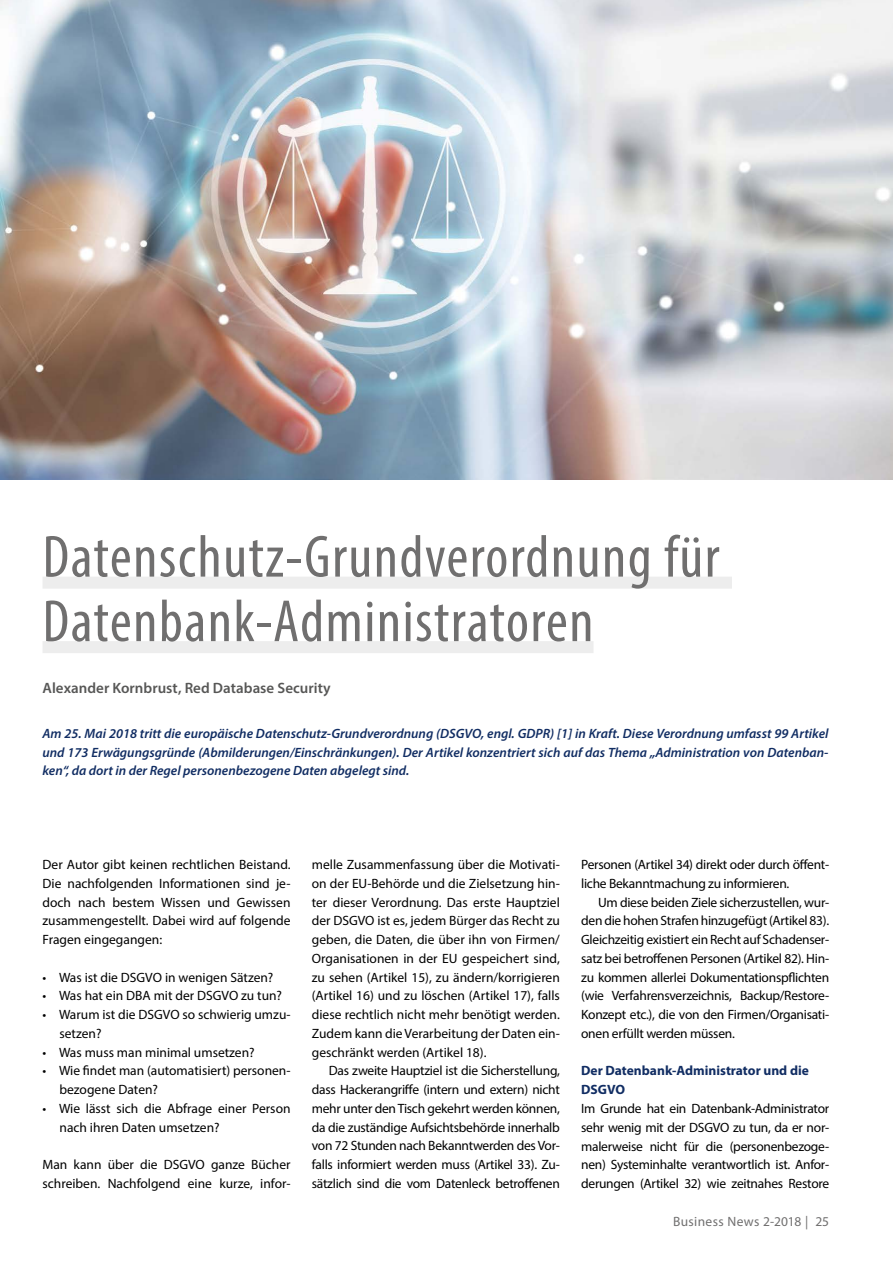
<style>
.page{position:relative;width:893px;height:1263px;background:#fff}
.page>*{position:absolute;margin:0;border:0;box-sizing:border-box;transform-origin:0 0}
.t1{font:condensed 60px/64.5px "Myriad Pro";letter-spacing:.025em;color:#706f6f}
.t2{font:600 15px "Myriad Pro";color:#575756}
.t3{font:13.5px/18.8px "Myriad Pro";color:#000;text-align:justify}
.t4{font:italic 600 13.5px/18.8px "Myriad Pro";color:#112d63;text-align:justify}
.t5{font:13.5px/18.8px "Myriad Pro";letter-spacing:-.02em;color:#000}
.t6{font:700 13.5px/18.8px "Myriad Pro";color:#112d63}
.t7{font:13.5px "Myriad Pro";letter-spacing:.025em;color:#706f6f}
</style>
<div class="page">
<div style="left:43px;top:577px;width:689px;height:12px;background:#ededed"></div>
<div style="left:43px;top:641px;width:550px;height:12px;background:#ededed"></div>
<img style="left:0;top:0;width:893px;height:479px">
<h1 class="t1" style="left:43px;top:524px;width:678px">Datenschutz-Grundverordnung für<br>Datenbank-Administratoren</h1>
<p class="t2" style="left:43px;top:678px;width:290px">Alexander Kornbrust, Red Database Security</p>
<p class="t4" style="left:43px;top:724px;width:787px">Am 25. Mai 2018 tritt die europäische Datenschutz-Grundverordnung (DSGVO, engl. GDPR) [1] in Kraft. Diese Verordnung umfasst 99 Artikel und 173 Erwägungsgründe (Abmilderungen/Einschränkungen). Der Artikel konzentriert sich auf das Thema „Administration von Datenban&shy;ken“, da dort in der Regel personenbezogene Daten abgelegt sind.</p>
<p class="t3" style="left:43px;top:855px;width:250px">Der Autor gibt keinen rechtlichen Beistand.<br>Die nachfolgenden Informationen sind je&shy;doch nach bestem Wissen und Gewissen zusammengestellt. Dabei wird auf folgende Fragen eingegangen:</p>
<p class="t3" style="left:43px;top:967px;width:232px">• Was ist die DSGVO in wenigen Sätzen?</p>
<p class="t3" style="left:43px;top:986px;width:241px">• Was hat ein DBA mit der DSGVO zu tun?</p>
<p class="t3" style="left:60px;top:1005px;width:233px;text-indent:-17px">• Warum ist die DSGVO so schwierig umzu&shy;setzen?</p>
<p class="t3" style="left:43px;top:1042px;width:214px">• Was muss man minimal umsetzen?</p>
<p class="t3" style="left:60px;top:1061px;width:233px;text-indent:-17px">• Wie findet man (automatisiert) personen&shy;bezogene Daten?</p>
<p class="t3" style="left:60px;top:1099px;width:233px;text-indent:-17px">• Wie lässt sich die Abfrage einer Person nach ihren Daten umsetzen?</p>
<p class="t3" style="left:43px;top:1155px;width:250px">Man kann über die DSGVO ganze Bücher schreiben. Nachfolgend eine kurze, infor-</p>
<p class="t3" style="left:312px;top:855px;width:250px">melle Zusammenfassung über die Motivati&shy;on der EU-Behörde und die Zielsetzung hin&shy;ter dieser Verordnung. Das erste Hauptziel der DSGVO ist es, jedem Bürger das Recht zu geben, die Daten, die über ihn von Firmen/ Organisationen in der EU gespeichert sind, zu sehen (Artikel 15), zu ändern/korrigieren (Artikel 16) und zu löschen (Artikel 17), falls diese rechtlich nicht mehr benötigt werden.<br>Zudem kann die Verarbeitung der Daten ein&shy;geschränkt werden (Artikel 18).</p>
<p class="t3" style="left:312px;top:1061px;width:250px;text-indent:17px">Das zweite Hauptziel ist die Sicherstellung, dass Hackerangriffe (intern und extern) nicht mehr unter den Tisch gekehrt werden können, da die zuständige Aufsichtsbehörde innerhalb von 72 Stunden nach Bekanntwerden des Vor&shy;falls informiert werden muss (Artikel 33). Zu&shy;sätzlich sind die vom Datenleck betroffenen</p>
<p class="t5" style="left:581px;top:855px;width:250px">Personen (Artikel 34) direkt oder durch öffent&shy;liche Bekanntmachung zu informieren.</p>
<p class="t3" style="left:581px;top:892px;width:250px;text-indent:17px">Um diese beiden Ziele sicherzustellen, wur&shy;den die hohen Strafen hinzugefügt (Artikel 83).<br>Gleichzeitig existiert ein Recht auf Schadenser&shy;satz bei betroffenen Personen (Artikel 82). Hin&shy;zu kommen allerlei Dokumentationspflichten (wie Verfahrensverzeichnis, Backup/Restore-Konzept etc.), die von den Firmen/Organisati&shy;onen erfüllt werden müssen.</p>
<p class="t6" style="left:581px;top:1061px;width:229px">Der Datenbank-Administrator und die<br>DSGVO</p>
<p class="t3" style="left:581px;top:1099px;width:250px">Im Grunde hat ein Datenbank-Administrator sehr wenig mit der DSGVO zu tun, da er nor&shy;malerweise nicht für die (personenbezoge&shy;nen) Systeminhalte verantwortlich ist. Anfor&shy;derungen (Artikel 32) wie zeitnahes Restore</p>
<p class="t7" style="left:673px;top:1213px;width:158px">Business News 2-2018 | 25</p>
</div>
